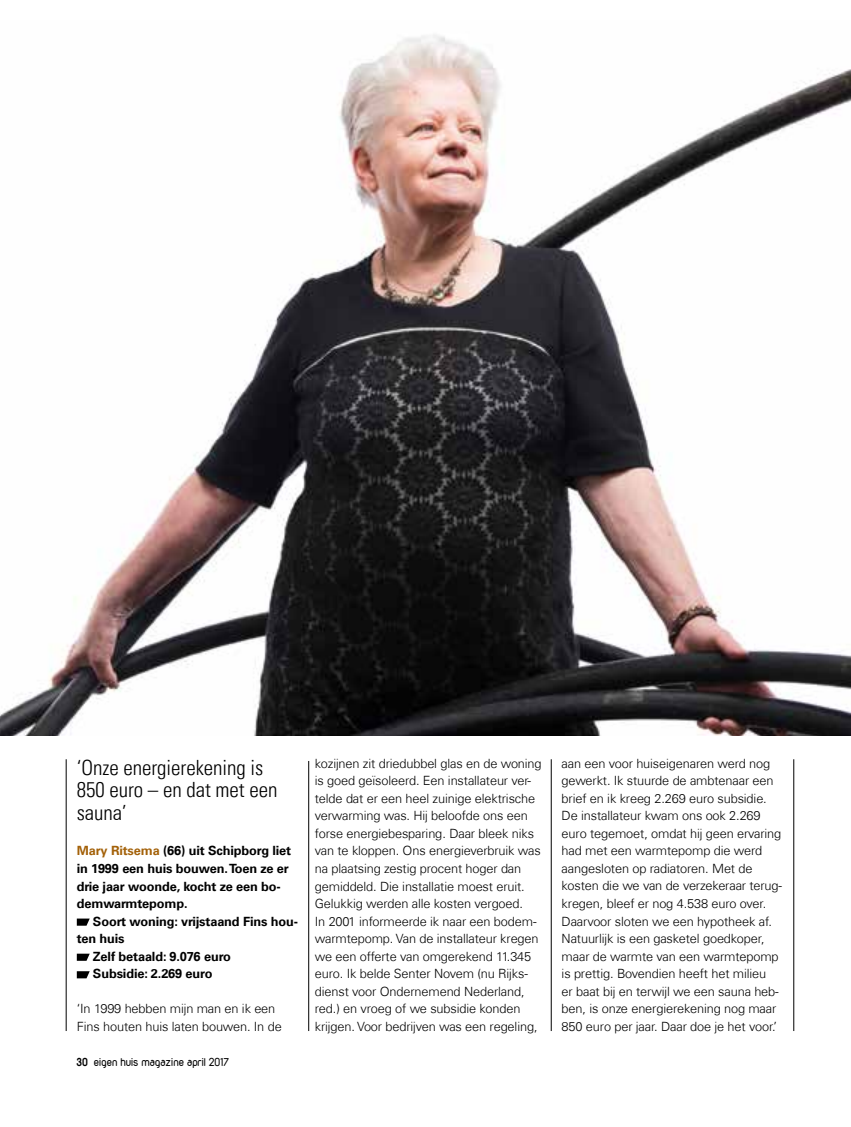
<style>
.page{position:relative;width:851px;height:1127px;background:#fff}
.page>*{position:absolute;margin:0;border:0;box-sizing:border-box;transform-origin:0 0}
.t1{font:21px/22.5px "Univers LTCYR 47 Light Cond";color:#000}
.t2{font:300 12.75px/17.5px "Univers Com 45";letter-spacing:-.01em;color:#000}
.t3{font:700 12.75px "Univers Com 65";letter-spacing:-.01em;color:#000}
.t4{font:12px "VEH";color:#000}
.s1{color:#a36109}
.s2{font-weight:700}
</style>
<div class="page">
<hr style="left:66px;top:759px;width:1px;height:272px;background:#000">
<hr style="left:793px;top:759px;width:1px;height:272px;background:#000">
<hr style="left:551px;top:759px;width:1px;height:272px;background:#000">
<hr style="left:308px;top:761px;width:1px;height:270px;background:#000">
<svg style="left:77px;top:918px;width:13px;height:8px"></svg>
<svg style="left:77px;top:953px;width:13px;height:8px"></svg>
<svg style="left:77px;top:971px;width:13px;height:7px"></svg>
<img style="left:0;top:34px;width:850px;height:701px">
<p class="t1" style="left:77px;top:755px;width:202px">‘Onze energierekening is<br>850 euro – en dat met een sauna’</p>
<p class="t3" style="left:77px;top:843px;width:216px"><span class="s1">Mary Ritsema</span> (66) uit Schipborg liet</p>
<p class="t3" style="left:77px;top:861px;width:213px">in 1999 een huis bouwen. Toen ze er</p>
<p class="t3" style="left:77px;top:878px;width:205px">drie jaar woonde, kocht ze een bo-</p>
<p class="t3" style="left:77px;top:896px;width:112px">demwarmtepomp.</p>
<p class="t3" style="left:93px;top:913px;width:206px">Soort woning: vrijstaand Fins hou-</p>
<p class="t3" style="left:77px;top:931px;width:49px">ten huis</p>
<p class="t3" style="left:93px;top:949px;width:139px">Zelf betaald: 9.076 euro</p>
<p class="t3" style="left:93px;top:966px;width:121px">Subsidie: 2.269 euro</p>
<p class="t2" style="left:77px;top:1000px;width:206px">‘In 1999 hebben mijn man en ik een<br>Fins houten huis laten bouwen. In de</p>
<p class="t4" style="left:77px;top:1055px;width:154px"><span class="s2">30</span> eigen huis magazine april 2017</p>
<p class="t2" style="left:315px;top:754px;width:228px">kozijnen zit driedubbel glas en de woning is goed geïsoleerd. Een installateur ver&shy;telde dat er een heel zuinige elektrische verwarming was. Hij beloofde ons een forse energiebesparing. Daar bleek niks van te kloppen. Ons energieverbruik was na plaatsing zestig procent hoger dan gemiddeld. Die installatie moest eruit.<br>Gelukkig werden alle kosten vergoed.<br>In 2001 informeerde ik naar een bodem&shy;warmtepomp. Van de installateur kregen we een offerte van omgerekend 11.345 euro. Ik belde Senter Novem (nu Rijks&shy;dienst voor Ondernemend Nederland, red.) en vroeg of we subsidie konden krijgen. Voor bedrijven was een regeling,</p>
<p class="t2" style="left:561px;top:754px;width:222px">aan een voor huiseigenaren werd nog gewerkt. Ik stuurde de ambtenaar een brief en ik kreeg 2.269 euro subsidie.<br>De installateur kwam ons ook 2.269 euro tegemoet, omdat hij geen ervaring had met een warmtepomp die werd aangesloten op radiatoren. Met de kosten die we van de verzekeraar terug&shy;kregen, bleef er nog 4.538 euro over.<br>Daarvoor sloten we een hypotheek af.<br>Natuurlijk is een gasketel goedkoper, maar de warmte van een warmtepomp is prettig. Bovendien heeft het milieu<br>er baat bij en terwijl we een sauna heb&shy;ben, is onze energierekening nog maar 850 euro per jaar. Daar doe je het voor.’</p>
</div>
